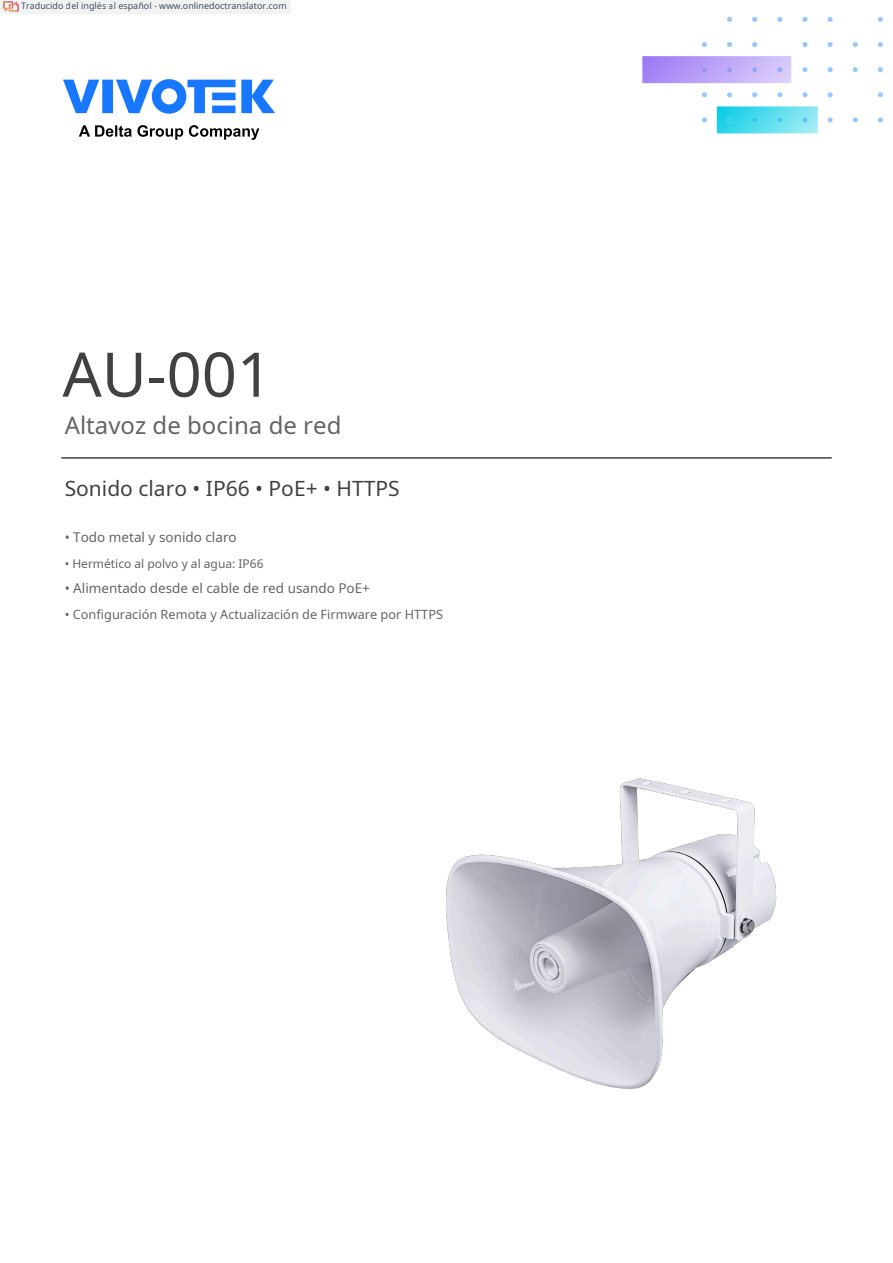
<style>
.page{position:relative;width:893px;height:1263px;background:#fff}
.page>*{position:absolute;margin:0;border:0;box-sizing:border-box;transform-origin:0 0}
.t1{font:61.5px "Noto Sans";color:#414141}
.t2{font:24px "Noto Sans";color:#646464}
.t3{font:21px "Noto Sans";color:#414141}
.t4{font:13.5px "Noto Sans";color:#646464}
.t5{font:12.75px "Noto Sans";color:#646464}
.t6{font:12px "Noto Sans";color:#646464}
.t7{font:9px "Noto Sans";color:rgb(15 43 70/.8)}
</style>
<div class="page">
<hr style="left:61px;top:457px;width:771px;height:2px;background:#414141">
<svg style="left:79px;top:125px;width:180px;height:15px"></svg>
<svg style="left:63px;top:79px;width:212px;height:35px"></svg>
<svg style="left:727px;top:17px;width:5px;height:5px"></svg>
<svg style="left:752px;top:17px;width:5px;height:5px"></svg>
<svg style="left:777px;top:17px;width:5px;height:5px"></svg>
<svg style="left:802px;top:17px;width:5px;height:5px"></svg>
<svg style="left:828px;top:17px;width:5px;height:5px"></svg>
<svg style="left:878px;top:17px;width:5px;height:5px"></svg>
<svg style="left:702px;top:42px;width:5px;height:5px"></svg>
<svg style="left:727px;top:42px;width:5px;height:5px"></svg>
<svg style="left:752px;top:42px;width:5px;height:5px"></svg>
<svg style="left:802px;top:42px;width:5px;height:5px"></svg>
<svg style="left:828px;top:42px;width:5px;height:5px"></svg>
<svg style="left:853px;top:42px;width:5px;height:5px"></svg>
<svg style="left:878px;top:42px;width:5px;height:5px"></svg>
<svg style="left:802px;top:67px;width:5px;height:5px"></svg>
<svg style="left:828px;top:67px;width:5px;height:5px"></svg>
<svg style="left:853px;top:67px;width:5px;height:5px"></svg>
<svg style="left:878px;top:67px;width:5px;height:5px"></svg>
<svg style="left:702px;top:92px;width:5px;height:5px"></svg>
<svg style="left:727px;top:92px;width:5px;height:5px"></svg>
<svg style="left:752px;top:92px;width:5px;height:5px"></svg>
<svg style="left:777px;top:92px;width:5px;height:5px"></svg>
<svg style="left:802px;top:92px;width:5px;height:5px"></svg>
<svg style="left:828px;top:92px;width:5px;height:5px"></svg>
<svg style="left:878px;top:92px;width:5px;height:5px"></svg>
<svg style="left:702px;top:117px;width:5px;height:5px"></svg>
<svg style="left:828px;top:117px;width:5px;height:5px"></svg>
<svg style="left:853px;top:117px;width:5px;height:5px"></svg>
<svg style="left:878px;top:117px;width:5px;height:5px"></svg>
<img style="left:642px;top:56px;width:149px;height:27px">
<svg style="left:702px;top:67px;width:5px;height:5px"></svg>
<svg style="left:727px;top:67px;width:5px;height:5px"></svg>
<svg style="left:752px;top:67px;width:5px;height:5px"></svg>
<svg style="left:777px;top:67px;width:5px;height:5px"></svg>
<img style="left:717px;top:106px;width:101px;height:27px">
<svg style="left:727px;top:117px;width:5px;height:5px"></svg>
<svg style="left:752px;top:117px;width:5px;height:5px"></svg>
<svg style="left:777px;top:117px;width:5px;height:5px"></svg>
<svg style="left:802px;top:117px;width:5px;height:5px"></svg>
<img style="left:446px;top:778px;width:331px;height:312px">
<div style="left:0;top:0;width:291px;height:14px;background:#f2f2f2"></div>
<img style="left:4px;top:1px;width:15px;height:11px">
<p class="t7" style="left:21px;top:-1px;width:267px">Traducido del inglés al español - www.onlinedoctranslator.com</p>
<h1 class="t1" style="left:63px;top:331px;width:211px">AU-001</h1>
<h2 class="t2" style="left:65px;top:408px;width:278px">Altavoz de bocina de red</h2>
<h3 class="t3" style="left:65px;top:473px;width:336px">Sonido claro • IP66 • PoE+ • HTTPS</h3>
<p class="t4" style="left:65px;top:528px;width:174px">• Todo metal y sonido claro</p>
<p class="t6" style="left:65px;top:555px;width:200px">• Hermético al polvo y al agua: IP66</p>
<p class="t4" style="left:65px;top:579px;width:307px">• Alimentado desde el cable de red usando PoE+</p>
<p class="t5" style="left:65px;top:605px;width:380px">• Configuración Remota y Actualización de Firmware por HTTPS</p>
</div>
